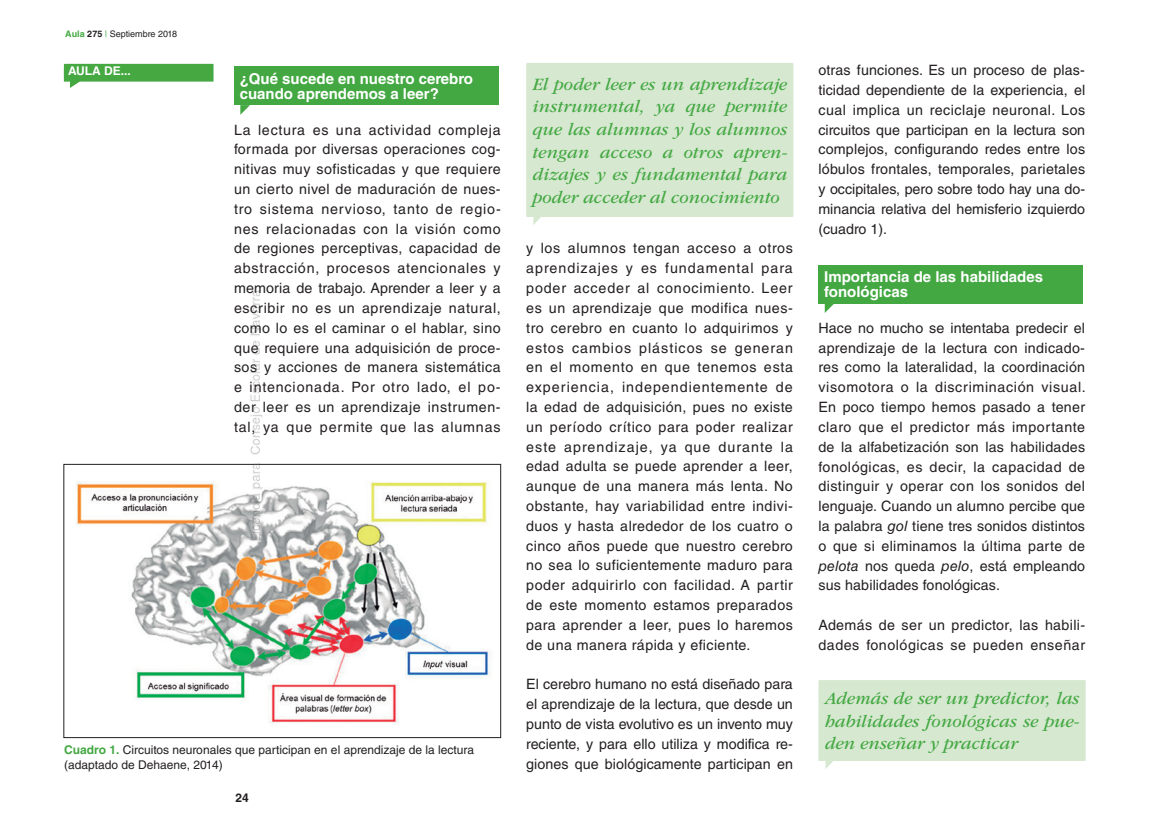
<style>
.page{position:relative;width:1149px;height:830px;background:#fff}
.page>*{position:absolute;margin:0;border:0;box-sizing:border-box;transform-origin:0 0}
.t1{font:italic 18px/22.5px "ITC Garamond Std";color:#43a842;text-align:justify}
.t2{font:700 15px/15px "Helvetica LT Std";color:#fff}
.t3{font:14.25px/19.8px "Helvetica LT Std";letter-spacing:.015em;color:#231f20;text-align:justify}
.t4{font:12px/15px "Helvetica LT Std";color:#231f20}
.t5{font:700 12px "Helvetica LT Std";color:#fff}
.t6{font:700 12px "Helvetica LT Std";color:#231f20}
.t7{font:9px "Helvetica LT Std";color:#231f20}
.s1{font-weight:700;color:#43a842}
.s2{font-weight:700}
.s3{color:#43a842}
.s4{font-style:italic}
</style>
<div class="page">
<svg style="left:64px;top:64px;width:149px;height:24px"></svg>
<div style="left:818px;top:264px;width:264px;height:39px;background:#43a842"></div>
<div style="left:234px;top:66px;width:264px;height:39px;background:#43a842"></div>
<svg style="left:240px;top:105px;width:8px;height:10px"></svg>
<div style="left:818px;top:679px;width:267px;height:81px;background:#d6e8d0"></div>
<img style="left:76px;top:481px;width:172px;height:219px">
<img style="left:248px;top:63px;width:653px;height:706px">
<p class="t7" style="left:65px;top:29px;width:113px"><span class="s1">Aula</span> <span class="s2">275</span> <span class="s3">|</span> Septiembre 2018</p>
<p class="t5" style="left:68px;top:64px;width:64px">AULA DE...</p>
<p class="t2" style="left:240px;top:71px;width:235px">¿Qué sucede en nuestro cerebro cuando aprendemos a leer?</p>
<p class="t3" style="left:234px;top:120px;width:268px">La lectura es una actividad compleja formada por diversas operaciones cog&shy;nitivas muy sofisticadas y que requiere un cierto nivel de maduración de nues&shy;tro sistema nervioso, tanto de regio&shy;nes relacionadas con la visión como de regiones perceptivas, capacidad de abstracción, procesos atencionales y memoria de trabajo. Aprender a leer y a escribir no es un aprendizaje natural, como lo es el caminar o el hablar, sino que requiere una adquisición de proce&shy;sos y acciones de manera sistemática e intencionada. Por otro lado, el po&shy;der leer es un aprendizaje instrumen&shy;tal, ya que permite que las alumnas</p>
<p class="t4" style="left:64px;top:741px;width:411px"><span class="s1">Cuadro 1.</span> Circuitos neuronales que participan en el aprendizaje de la lectura (adaptado de Dehaene, 2014)</p>
<p class="t6" style="left:235px;top:790px;width:15px">24</p>
<p class="t1" style="left:532px;top:73px;width:256px">El poder leer es un aprendizaje instrumental, ya que permite que las alumnas y los alumnos tengan acceso a otros apren&shy;dizajes y es fundamental para poder acceder al conocimiento</p>
<p class="t3" style="left:526px;top:238px;width:268px">y los alumnos tengan acceso a otros aprendizajes y es fundamental para poder acceder al conocimiento. Leer es un aprendizaje que modifica nues&shy;tro cerebro en cuanto lo adquirimos y estos cambios plásticos se generan en el momento en que tenemos esta experiencia, independientemente de la edad de adquisición, pues no existe un período crítico para poder realizar este aprendizaje, ya que durante la edad adulta se puede aprender a leer, aunque de una manera más lenta. No obstante, hay variabilidad entre indivi&shy;duos y hasta alrededor de los cuatro o cinco años puede que nuestro cerebro no sea lo suficientemente maduro para poder adquirirlo con facilidad. A partir de este momento estamos preparados para aprender a leer, pues lo haremos de una manera rápida y eficiente.</p>
<p class="t3" style="left:526px;top:674px;width:268px">El cerebro humano no está diseñado para el aprendizaje de la lectura, que desde un punto de vista evolutivo es un invento muy reciente, y para ello utiliza y modifica re&shy;giones que biológicamente participan en</p>
<p class="t3" style="left:818px;top:60px;width:268px">otras funciones. Es un proceso de plas&shy;ticidad dependiente de la experiencia, el cual implica un reciclaje neuronal. Los circuitos que participan en la lectura son complejos, configurando redes entre los lóbulos frontales, temporales, parietales y occipitales, pero sobre todo hay una do&shy;minancia relativa del hemisferio izquierdo (cuadro 1).</p>
<p class="t2" style="left:824px;top:269px;width:220px">Importancia de las habilidades fonológicas</p>
<p class="t3" style="left:818px;top:318px;width:269px">Hace no mucho se intentaba predecir el aprendizaje de la lectura con indicado&shy;res como la lateralidad, la coordinación visomotora o la discriminación visual.<br>En poco tiempo hemos pasado a tener claro que el predictor más importante de la alfabetización son las habilidades fonológicas, es decir, la capacidad de distinguir y operar con los sonidos del lenguaje. Cuando un alumno percibe que la palabra <span class="s4">gol</span> tiene tres sonidos distintos o que si eliminamos la última parte de <span class="s4">pelota</span> nos queda <span class="s4">pelo</span> , está empleando sus habilidades fonológicas.</p>
<p class="t3" style="left:818px;top:614px;width:268px">Además de ser un predictor, las habili&shy;dades fonológicas se pueden enseñar</p>
<p class="t1" style="left:824px;top:687px;width:256px">Además de ser un predictor, las habilidades fonológicas se pue&shy;den enseñar y practicar</p>
</div>
